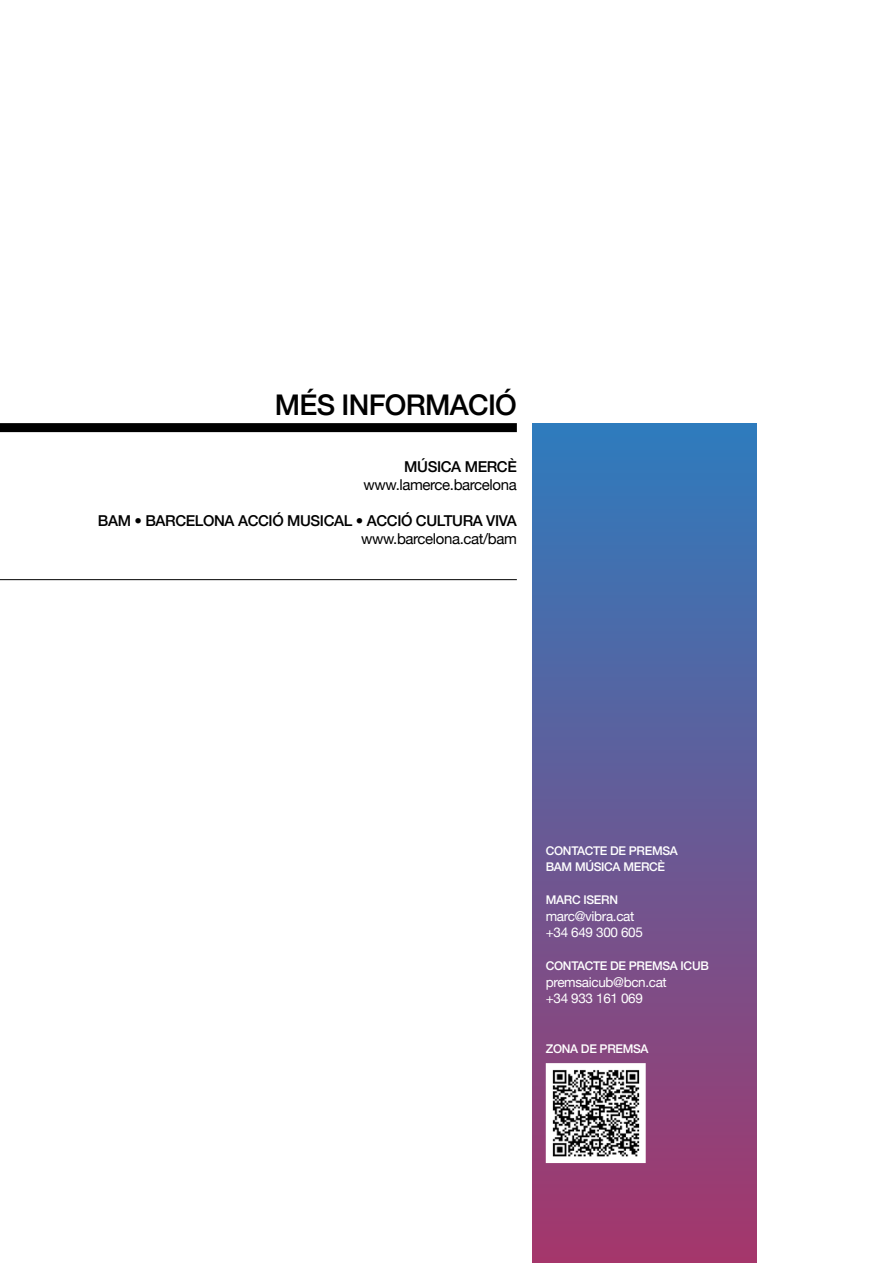
<style>
.page{position:relative;width:893px;height:1263px;background:#fff}
.page>*{position:absolute;margin:0;border:0;box-sizing:border-box;transform-origin:0 0}
.t1{font:500 28.5px "Helvetica Neue";letter-spacing:-.025em;color:#000}
.t2{font:500 15px "Helvetica Neue";letter-spacing:-.025em;color:#000}
.t3{font:15px "Helvetica Neue";letter-spacing:-.025em;color:#000}
.t4{font:13.5px/16.5px "Helvetica Neue";letter-spacing:-.025em;color:#fff}
.t5{font:500 12px/16.5px "Helvetica Neue";letter-spacing:-.025em;color:#fff}
</style>
<div class="page">
<div style="left:0;top:423px;width:517px;height:9px;background:#000"></div>
<hr style="left:0;top:579px;width:517px;height:1px;background:#000">
<div style="left:533px;top:423px;width:223px;height:840px;background:linear-gradient(to bottom,#2e7cbe,#a5366b)"></div>
<svg style="left:543px;top:1060px;width:106px;height:106px"></svg>
<h1 class="t1" style="left:275px;top:382px;width:244px">MÉS INFORMACIÓ</h1>
<p class="t2" style="left:404px;top:454px;width:114px">MÚSICA MERCÈ</p>
<p class="t3" style="left:364px;top:474px;width:155px">www.lamerce.barcelona</p>
<p class="t2" style="left:98px;top:508px;width:420px">BAM • BARCELONA ACCIÓ MUSICAL • ACCIÓ CULTURA VIVA</p>
<p class="t3" style="left:361px;top:528px;width:157px">www.barcelona.cat/bam</p>
<p class="t5" style="left:546px;top:841px;width:134px">CONTACTE DE PREMSA<br>BAM MÚSICA MERCÈ</p>
<p class="t5" style="left:546px;top:891px;width:74px">MARC ISERN</p>
<p class="t4" style="left:546px;top:908px;width:99px">marc@vibra.cat +34 649 300 605</p>
<p class="t5" style="left:546px;top:957px;width:165px">CONTACTE DE PREMSA ICUB</p>
<p class="t4" style="left:546px;top:974px;width:123px">premsaicub@bcn.cat +34 933 161 069</p>
<p class="t5" style="left:546px;top:1039px;width:104px">ZONA DE PREMSA</p>
</div>
